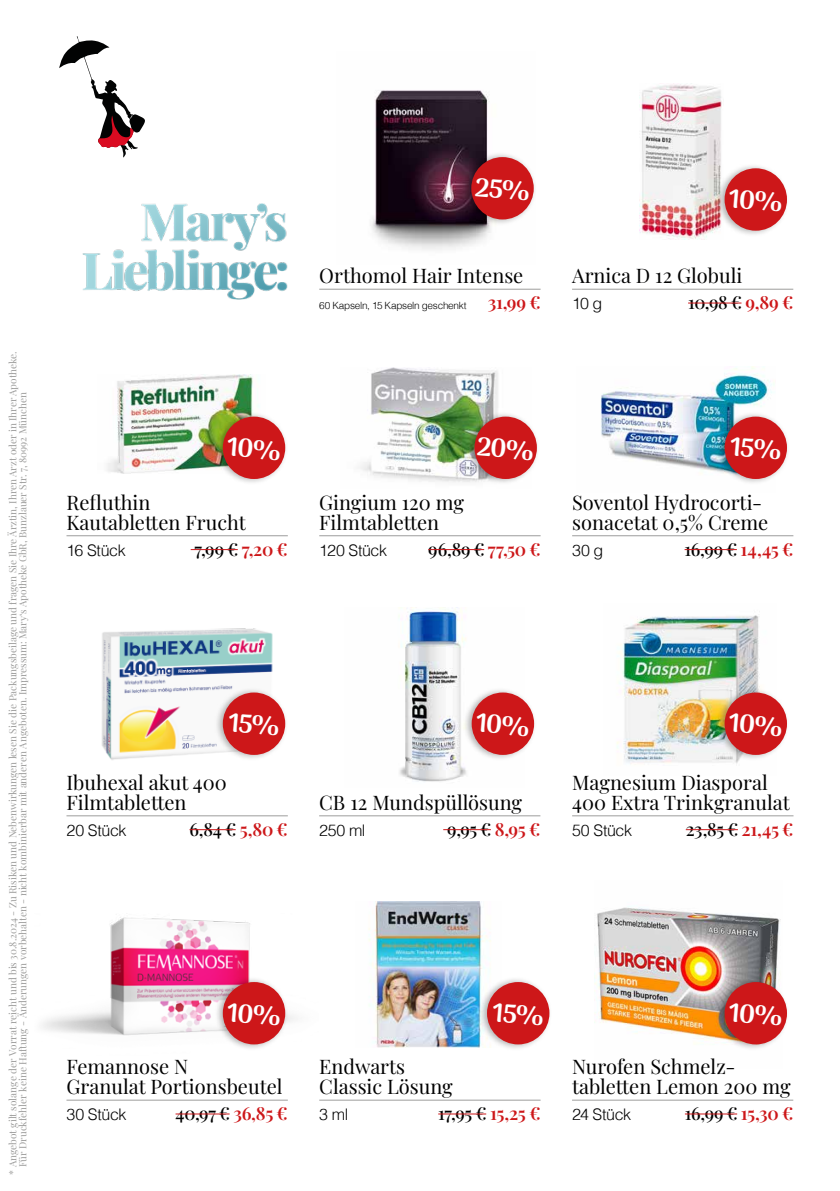
<style>
.page{position:relative;width:840px;height:1191px;background:#fff}
.page>*{position:absolute;margin:0;border:0;box-sizing:border-box;transform-origin:0 0}
.t1{font:20px/20px "Playfair Display";color:#000}
.t2{font:500 18px "Playfair Display";letter-spacing:-.015em;color:#000}
.t3{font:300 16px "Helvetica";letter-spacing:-.025em;color:#000}
.t4{font:10px/10px "Playfair Display";color:#9d9d9c}
.t5{font:300 10px "Helvetica";letter-spacing:-.025em;color:#000}
.s1{font-family:"Playfair Display";font-weight:600;font-size:18px;color:#cd1719}
.s2{font-weight:600;color:#cd1719}
</style>
<div class="page">
<img style="left:601px;top:367px;width:171px;height:107px">
<img style="left:369px;top:901px;width:122px;height:146px">
<img style="left:107px;top:375px;width:152px;height:98px">
<img style="left:102px;top:628px;width:171px;height:132px">
<img style="left:616px;top:615px;width:144px;height:149px">
<img style="left:371px;top:90px;width:120px;height:160px">
<img style="left:42px;top:917px;width:253px;height:119px">
<img style="left:639px;top:84px;width:83px;height:155px">
<img style="left:594px;top:906px;width:187px;height:138px">
<img style="left:399px;top:607px;width:68px;height:175px">
<img style="left:360px;top:367px;width:138px;height:115px">
<img style="left:82px;top:203px;width:206px;height:97px">
<hr style="left:66px;top:535px;width:222px;height:1px;background:#9d9d9c">
<hr style="left:190px;top:549px;width:48px;height:1px;background:#cd1719">
<hr style="left:66px;top:815px;width:222px;height:1px;background:#9d9d9c">
<hr style="left:189px;top:829px;width:46px;height:1px;background:#cd1719">
<hr style="left:319px;top:815px;width:221px;height:1px;background:#9d9d9c">
<hr style="left:443px;top:829px;width:47px;height:1px;background:#cd1719">
<hr style="left:319px;top:535px;width:221px;height:1px;background:#9d9d9c">
<hr style="left:428px;top:549px;width:56px;height:1px;background:#cd1719">
<hr style="left:572px;top:535px;width:221px;height:1px;background:#9d9d9c">
<hr style="left:684px;top:549px;width:52px;height:1px;background:#cd1719">
<hr style="left:319px;top:1099px;width:221px;height:1px;background:#9d9d9c">
<hr style="left:438px;top:1113px;width:48px;height:1px;background:#cd1719">
<hr style="left:572px;top:815px;width:221px;height:1px;background:#9d9d9c">
<hr style="left:685px;top:829px;width:52px;height:1px;background:#cd1719">
<hr style="left:66px;top:1099px;width:222px;height:1px;background:#9d9d9c">
<hr style="left:175px;top:1113px;width:54px;height:1px;background:#cd1719">
<hr style="left:571px;top:1099px;width:221px;height:1px;background:#9d9d9c">
<hr style="left:684px;top:1113px;width:52px;height:1px;background:#cd1719">
<hr style="left:319px;top:289px;width:221px;height:1px;background:#9d9d9c">
<hr style="left:571px;top:289px;width:221px;height:1px;background:#9d9d9c">
<hr style="left:687px;top:302px;width:54px;height:1px;background:#cd1719">
<svg style="left:59px;top:36px;width:86px;height:122px"></svg>
<div style="left:465px;top:411px;width:75px;height:74px;background:#000;opacity:.3"></div>
<div style="left:474px;top:416px;width:62px;height:63px;background:#cd1719;border-radius:50%"></div>
<div style="left:715px;top:976px;width:74px;height:74px;background:#000;opacity:.3"></div>
<div style="left:724px;top:982px;width:62px;height:62px;background:#cd1719;border-radius:50%"></div>
<div style="left:214px;top:411px;width:74px;height:74px;background:#000;opacity:.3"></div>
<div style="left:223px;top:416px;width:62px;height:63px;background:#cd1719;border-radius:50%"></div>
<div style="left:213px;top:687px;width:75px;height:74px;background:#000;opacity:.3"></div>
<div style="left:223px;top:692px;width:62px;height:63px;background:#cd1719;border-radius:50%"></div>
<div style="left:462px;top:152px;width:74px;height:74px;background:#000;opacity:.3"></div>
<div style="left:471px;top:157px;width:62px;height:62px;background:#cd1719;border-radius:50%"></div>
<div style="left:715px;top:411px;width:75px;height:74px;background:#000;opacity:.3"></div>
<div style="left:724px;top:416px;width:62px;height:63px;background:#cd1719;border-radius:50%"></div>
<div style="left:214px;top:976px;width:74px;height:74px;background:#000;opacity:.3"></div>
<div style="left:223px;top:982px;width:62px;height:62px;background:#cd1719;border-radius:50%"></div>
<div style="left:477px;top:976px;width:75px;height:74px;background:#000;opacity:.3"></div>
<div style="left:486px;top:982px;width:63px;height:62px;background:#cd1719;border-radius:50%"></div>
<div style="left:462px;top:687px;width:74px;height:74px;background:#000;opacity:.3"></div>
<div style="left:471px;top:692px;width:63px;height:63px;background:#cd1719;border-radius:50%"></div>
<div style="left:715px;top:687px;width:74px;height:74px;background:#000;opacity:.3"></div>
<div style="left:724px;top:692px;width:62px;height:63px;background:#cd1719;border-radius:50%"></div>
<div style="left:715px;top:163px;width:74px;height:74px;background:#000;opacity:.3"></div>
<div style="left:724px;top:168px;width:62px;height:63px;background:#cd1719;border-radius:50%"></div>
<p class="t4" style="left:7px;top:1167px;width:817px;text-indent:-7px;rotate:-90deg">* Angebot gilt solange der Vorrat reicht und bis 30.8.2024 - Zu Risiken und Nebenwirkungen lesen Sie die Packungsbeilage und fragen Sie Ihre Ärztin, Ihren Arzt oder in Ihrer Apotheke.<br>Für Druckfehler keine Haftung - Änderungen vorbehalten - nicht kombinierbar mit anderen Angeboten. Impressum: Mary‘s Apotheke GbR, Bunzlauer Str. 7, 80992 München</p>
<p class="t1" style="left:319px;top:264px;width:205px">Orthomol Hair Intense</p>
<p class="t5" style="left:319px;top:297px;width:223px">60 Kapseln, 15 Kapseln geschenkt <span class="s1">31,99 €</span></p>
<p class="t1" style="left:571px;top:264px;width:172px">Arnica D 12 Globuli</p>
<p class="t3" style="left:571px;top:290px;width:32px">10 g</p>
<p class="t2" style="left:687px;top:288px;width:107px">10,98 € <span class="s2">9,89 €</span></p>
<p class="t1" style="left:66px;top:490px;width:181px">Refluthin<br>Kautabletten Frucht</p>
<p class="t3" style="left:66px;top:536px;width:61px">16 Stück</p>
<p class="t2" style="left:194px;top:535px;width:95px">7,99 € <span class="s2">7,20 €</span></p>
<p class="t1" style="left:319px;top:490px;width:146px">Gingium 120 mg<br>Filmtabletten</p>
<p class="t3" style="left:319px;top:536px;width:69px">120 Stück</p>
<p class="t2" style="left:428px;top:535px;width:114px">96,89 € <span class="s2">77,50 €</span></p>
<p class="t1" style="left:572px;top:490px;width:197px">Soventol Hydrocorti&shy;sonacetat 0,5% Creme</p>
<p class="t3" style="left:572px;top:536px;width:33px">30 g</p>
<p class="t2" style="left:684px;top:535px;width:110px">16,99 € <span class="s2">14,45 €</span></p>
<p class="t1" style="left:66px;top:770px;width:162px">Ibuhexal akut 400<br>Filmtabletten</p>
<p class="t3" style="left:66px;top:816px;width:61px">20 Stück</p>
<p class="t2" style="left:189px;top:814px;width:100px">6,84 € <span class="s2">5,80 €</span></p>
<p class="t1" style="left:319px;top:790px;width:204px">CB 12 Mundspüllösung</p>
<p class="t3" style="left:319px;top:816px;width:48px">250 ml</p>
<p class="t2" style="left:447px;top:814px;width:95px">9,95 € <span class="s2">8,95 €</span></p>
<p class="t1" style="left:572px;top:770px;width:219px">Magnesium Diasporal<br>400 Extra Trinkgranulat</p>
<p class="t3" style="left:572px;top:816px;width:61px">50 Stück</p>
<p class="t2" style="left:685px;top:814px;width:109px">23,85 € <span class="s2">21,45 €</span></p>
<p class="t1" style="left:66px;top:1054px;width:217px">Femannose N<br>Granulat Portionsbeutel</p>
<p class="t3" style="left:66px;top:1100px;width:62px">30 Stück</p>
<p class="t2" style="left:175px;top:1099px;width:114px">40,97 € <span class="s2">36,85 €</span></p>
<p class="t1" style="left:319px;top:1054px;width:135px">Endwarts<br>Classic Lösung</p>
<p class="t3" style="left:319px;top:1100px;width:31px">3 ml</p>
<p class="t2" style="left:438px;top:1099px;width:104px">17,95 € <span class="s2">15,25 €</span></p>
<p class="t1" style="left:571px;top:1054px;width:220px">Nurofen Schmelz&shy;tabletten Lemon 200 mg</p>
<p class="t3" style="left:571px;top:1100px;width:61px">24 Stück</p>
<p class="t2" style="left:684px;top:1099px;width:110px">16,99 € <span class="s2">15,30 €</span></p>
</div>
